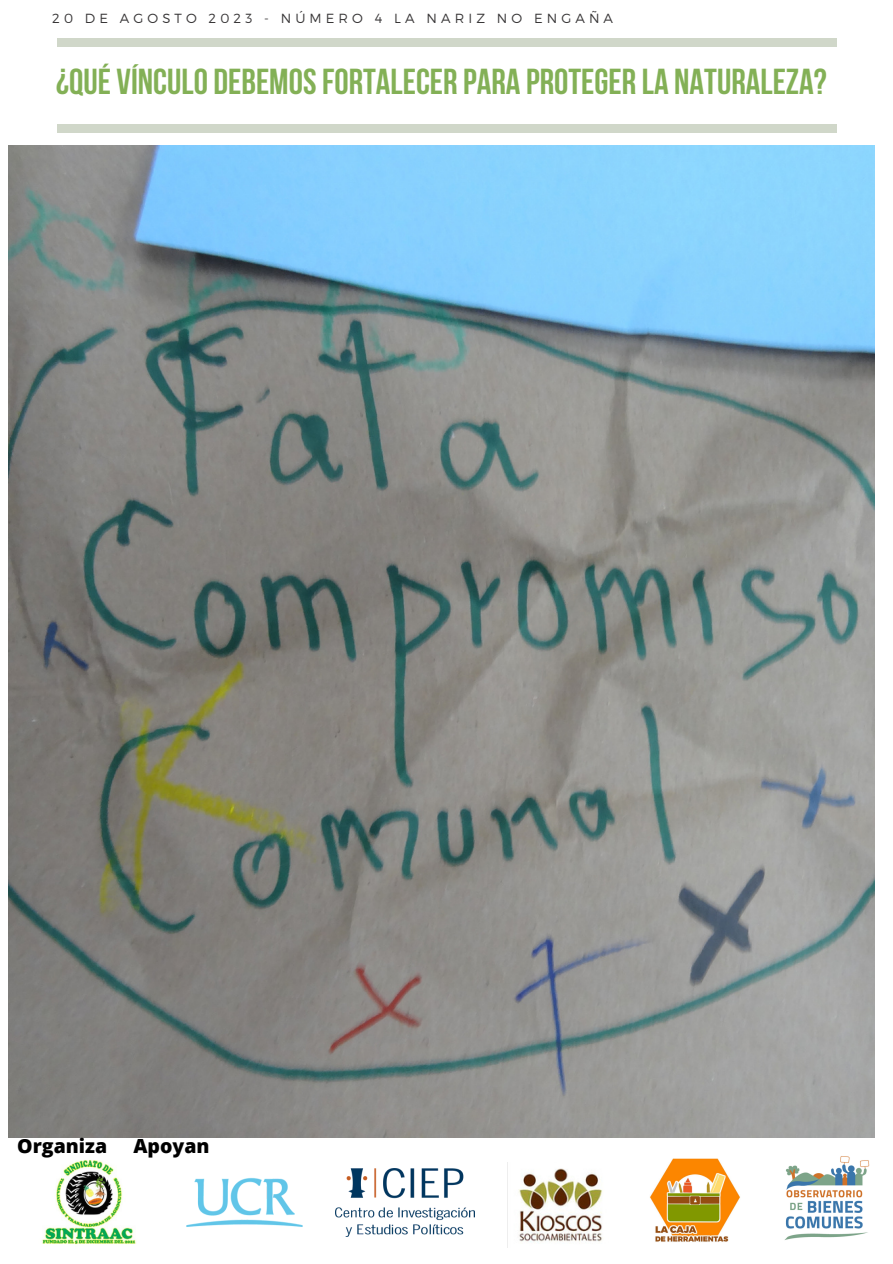
<style>
.page{position:relative;width:893px;height:1264px;background:#fff}
.page>*{position:absolute;margin:0;border:0;box-sizing:border-box;transform-origin:0 0}
.t1{font:700 36px "Bebas Neue";color:#83b056}
.t2{font:800 19.5px "Open Sans";color:#000}
.t3{font:300 13.2px "Montserrat";letter-spacing:.31em;color:#383637}
</style>
<div class="page">
<img style="left:9px;top:145px;width:865px;height:992px">
<div style="left:57px;top:38px;width:779px;height:9px;background:#d0d7c9"></div>
<div style="left:57px;top:124px;width:779px;height:9px;background:#d0d7c9"></div>
<img style="left:42px;top:1159px;width:94px;height:86px">
<img style="left:650px;top:1158px;width:90px;height:84px">
<img style="left:186px;top:1178px;width:117px;height:49px">
<img style="left:335px;top:1168px;width:139px;height:68px">
<img style="left:784px;top:1156px;width:86px;height:84px">
<img style="left:507px;top:1162px;width:95px;height:85px">
<p class="t3" style="left:52px;top:9px;width:562px">20 DE AGOSTO 2023 - NÚMERO 4 LA NARIZ NO ENGAÑA</p>
<p class="t1" style="left:56px;top:67px;width:772px">¿QUÉ VÍNCULO DEBEMOS FORTALECER PARA PROTEGER LA NATURALEZA?</p>
<p class="t2" style="left:17px;top:1132px;width:91px">Organiza</p>
<p class="t2" style="left:133px;top:1132px;width:78px">Apoyan</p>
</div>
